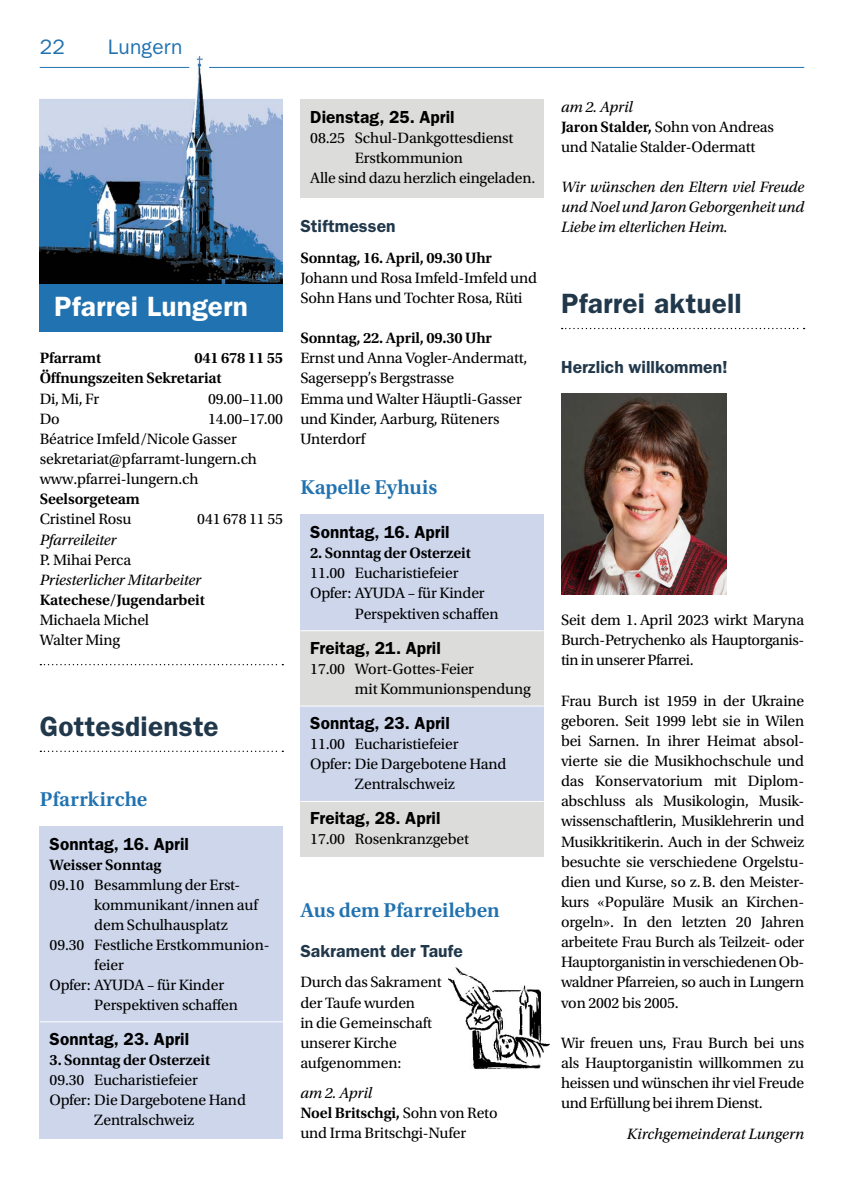
<style>
.page{position:relative;width:844px;height:1191px;background:#fff}
.page>*{position:absolute;margin:0;border:0;box-sizing:border-box;transform-origin:0 0}
.t1{font:600 28px "ITC Franklin Gothic Std";letter-spacing:.01em;color:#21384b}
.t2{font:600 28px "ITC Franklin Gothic Std";letter-spacing:.01em;color:#fff}
.t3{font:600 21px "Utopia Std";color:#2172b0}
.t4{font:21px "ITC Franklin Gothic Std";letter-spacing:.01em;color:#2172b0}
.t5{font:600 17.5px "ITC Franklin Gothic Std";letter-spacing:.005em;color:#000}
.t6{font:600 17.5px "ITC Franklin Gothic Std";letter-spacing:.005em;color:#21384b}
.t7{font:15.75px/20.1px "Utopia Std";letter-spacing:-.01em;color:#000}
.t8{font:600 15.75px/20.1px "Utopia Std";letter-spacing:-.01em;color:#000}
.t9{font:italic 15.75px/20.1px "Utopia Std";letter-spacing:-.01em;color:#000;text-align:justify}
.s1{font-style:italic}
.s2{font-weight:600}
</style>
<div class="page">
<img style="left:40px;top:57px;width:243px;height:228px">
<div style="left:40px;top:285px;width:243px;height:47px;background:#2172b0"></div>
<svg style="left:40px;top:664px;width:243px;height:1px"></svg>
<div style="left:300px;top:99px;width:243px;height:98px;background:#dcdcdb"></div>
<div style="left:300px;top:514px;width:243px;height:342px;background:#dcdcdb"></div>
<div style="left:40px;top:826px;width:243px;height:312px;background:#cdd6eb"></div>
<hr style="left:40px;top:1021px;width:243px;height:1px;background:#fff">
<svg style="left:40px;top:750px;width:243px;height:2px"></svg>
<hr style="left:40px;top:67px;width:149px;height:1px;background:#2172b0">
<hr style="left:209px;top:67px;width:595px;height:1px;background:#2172b0">
<svg style="left:561px;top:328px;width:243px;height:1px"></svg>
<div style="left:300px;top:514px;width:243px;height:117px;background:#cdd6eb"></div>
<div style="left:300px;top:706px;width:243px;height:95px;background:#cdd6eb"></div>
<hr style="left:300px;top:630px;width:243px;height:1px;background:#fff">
<hr style="left:300px;top:705px;width:243px;height:1px;background:#fff">
<hr style="left:300px;top:801px;width:243px;height:1px;background:#fff">
<img style="left:561px;top:393px;width:165px;height:202px">
<img style="left:448px;top:967px;width:101px;height:102px">
<h2 class="t4" style="left:40px;top:35px;width:27px">22</h2>
<h2 class="t4" style="left:108px;top:35px;width:76px">Lungern</h2>
<h1 class="t2" style="left:54px;top:290px;width:195px">Pfarrei Lungern</h1>
<p class="t8" style="left:40px;top:348px;width:63px">Pfarramt</p>
<p class="t8" style="left:40px;top:348px;width:245px;text-indent:155px">041 678 11 55<br>Öffnungszeiten Sekretariat</p>
<p class="t7" style="left:40px;top:389px;width:61px">Di, Mi, Fr</p>
<p class="t7" style="left:208px;top:389px;width:76px">09.00–11.00</p>
<p class="t7" style="left:40px;top:409px;width:21px">Do</p>
<p class="t7" style="left:40px;top:409px;width:245px;text-indent:168px">14.00–17.00<br>Béatrice Imfeld/Nicole Gasser sekretariat@pfarramt-lungern.ch www.pfarrei-lungern.ch</p>
<p class="t8" style="left:40px;top:489px;width:102px">Seelsorgeteam</p>
<p class="t7" style="left:40px;top:509px;width:93px">Cristinel Rosu</p>
<p class="t7" style="left:197px;top:509px;width:87px">041 678 11 55</p>
<p class="t9" style="left:40px;top:529px;width:78px">Pfarreileiter</p>
<p class="t7" style="left:40px;top:550px;width:93px">P. Mihai Perca</p>
<p class="t9" style="left:40px;top:570px;width:163px">Priesterlicher Mitarbeiter</p>
<p class="t8" style="left:40px;top:590px;width:167px">Katechese/Jugendarbeit</p>
<p class="t7" style="left:40px;top:610px;width:111px">Michaela Michel<br>Walter Ming</p>
<h1 class="t1" style="left:40px;top:709px;width:180px">Gottesdienste</h1>
<h2 class="t3" style="left:40px;top:787px;width:109px">Pfarrkirche</h2>
<p class="t5" style="left:50px;top:833px;width:141px">Sonntag, 16. April</p>
<p class="t8" style="left:50px;top:855px;width:113px">Weisser Sonntag</p>
<p class="t7" style="left:50px;top:875px;width:192px">09.10 Besammlung der Erst-</p>
<p class="t7" style="left:94px;top:895px;width:165px">kommunikant/innen auf</p>
<p class="t7" style="left:94px;top:915px;width:135px">dem Schulhausplatz</p>
<p class="t7" style="left:50px;top:935px;width:221px">09.30 Festliche Erstkommunion-</p>
<p class="t7" style="left:94px;top:955px;width:31px">feier</p>
<p class="t7" style="left:50px;top:975px;width:176px">Opfer: AYUDA – für Kinder</p>
<p class="t7" style="left:94px;top:995px;width:145px">Perspektiven schaffen</p>
<p class="t5" style="left:50px;top:1028px;width:141px">Sonntag, 23. April</p>
<p class="t8" style="left:50px;top:1049px;width:162px">3. Sonntag der Osterzeit</p>
<p class="t7" style="left:50px;top:1069px;width:150px">09.30 Eucharistiefeier</p>
<p class="t7" style="left:50px;top:1089px;width:198px">Opfer: Die Dargebotene Hand</p>
<p class="t7" style="left:94px;top:1109px;width:101px">Zentralschweiz</p>
<p class="t5" style="left:310px;top:107px;width:146px">Dienstag, 25. April</p>
<p class="t7" style="left:310px;top:128px;width:205px">08.25 Schul-Dankgottesdienst</p>
<p class="t7" style="left:355px;top:148px;width:110px">Erstkommunion</p>
<p class="t7" style="left:310px;top:168px;width:226px">Alle sind dazu herzlich eingeladen.</p>
<p class="t6" style="left:300px;top:216px;width:97px">Stiftmessen</p>
<p class="t8" style="left:300px;top:248px;width:193px">Sonntag, 16. April, 09.30 Uhr</p>
<p class="t7" style="left:300px;top:268px;width:238px">Johann und Rosa Imfeld-Imfeld und<br>Sohn Hans und Tochter Rosa, Rüti</p>
<p class="t8" style="left:300px;top:328px;width:193px">Sonntag, 22. April, 09.30 Uhr</p>
<p class="t7" style="left:300px;top:348px;width:228px">Ernst und Anna Vogler-Andermatt,<br>Sagersepp’s Bergstrasse<br>Emma und Walter Häuptli-Gasser und Kinder, Aarburg, Rüteners<br>Unterdorf</p>
<h2 class="t3" style="left:300px;top:475px;width:138px">Kapelle Eyhuis</h2>
<p class="t5" style="left:310px;top:521px;width:141px">Sonntag, 16. April</p>
<p class="t8" style="left:310px;top:543px;width:162px">2. Sonntag der Osterzeit</p>
<p class="t7" style="left:310px;top:563px;width:150px">11.00 Eucharistiefeier</p>
<p class="t7" style="left:310px;top:583px;width:176px">Opfer: AYUDA – für Kinder</p>
<p class="t7" style="left:355px;top:603px;width:145px">Perspektiven schaffen</p>
<p class="t5" style="left:310px;top:637px;width:132px">Freitag, 21. April</p>
<p class="t7" style="left:355px;top:659px;width:177px;text-indent:-45px">17.00 Wort-Gottes-Feier<br>mit Kommunionspendung</p>
<p class="t5" style="left:310px;top:712px;width:141px">Sonntag, 23. April</p>
<p class="t7" style="left:310px;top:734px;width:150px">11.00 Eucharistiefeier</p>
<p class="t7" style="left:310px;top:754px;width:198px">Opfer: Die Dargebotene Hand</p>
<p class="t7" style="left:355px;top:774px;width:101px">Zentralschweiz</p>
<p class="t5" style="left:310px;top:808px;width:132px">Freitag, 28. April</p>
<p class="t7" style="left:310px;top:829px;width:160px">17.00 Rosenkranzgebet</p>
<h2 class="t3" style="left:300px;top:898px;width:201px">Aus dem Pfarreileben</h2>
<p class="t6" style="left:300px;top:941px;width:164px">Sakrament der Taufe</p>
<p class="t7" style="left:300px;top:972px;width:143px">Durch das Sakrament der Taufe wurden<br>in die Gemeinschaft unserer Kirche aufgenommen:</p>
<p class="t7" style="left:300px;top:1083px;width:199px"><span class="s1">am 2. April<br></span><span class="s2">Noel Britschgi,</span> Sohn von Reto und Irma Britschgi-Nufer</p>
<p class="t7" style="left:561px;top:97px;width:214px"><span class="s1">am 2. April<br></span><span class="s2">Jaron Stalder,</span> Sohn von Andreas und Natalie Stalder-Odermatt</p>
<p class="t9" style="left:561px;top:177px;width:245px">Wir wünschen den Eltern viel Freude und Noel und Jaron Geborgenheit und Liebe im elterlichen Heim.</p>
<h1 class="t1" style="left:561px;top:287px;width:182px">Pfarrei aktuell</h1>
<p class="t6" style="left:561px;top:357px;width:168px">Herzlich willkommen!</p>
<p class="t7" style="left:561px;top:610px;width:245px;text-align:justify">Seit dem 1. April 2023 wirkt Maryna Burch-Petrychenko als Hauptorganis&shy;tin in unserer Pfarrei.</p>
<p class="t7" style="left:561px;top:690px;width:245px;text-align:justify">Frau Burch ist 1959 in der Ukraine geboren. Seit 1999 lebt sie in Wilen bei Sarnen. In ihrer Heimat absol&shy;vierte sie die Musikhochschule und das Konservatorium mit Diplom&shy;abschluss als Musikologin, Musik&shy;wissenschaftlerin, Musiklehrerin und Musikkritikerin. Auch in der Schweiz besuchte sie verschiedene Orgelstu&shy;dien und Kurse, so z.B. den Meister&shy;kurs «Populäre Musik an Kirchen&shy;orgeln». In den letzten 20 Jahren arbeitete Frau Burch als Teilzeit- oder Hauptorganistin in verschiedenen Ob&shy;waldner Pfarreien, so auch in Lungern von 2002 bis 2005.</p>
<p class="t7" style="left:561px;top:1033px;width:245px;text-align:justify">Wir freuen uns, Frau Burch bei uns als Hauptorganistin willkommen zu heissen und wünschen ihr viel Freude und Erfüllung bei ihrem Dienst.</p>
<p class="t9" style="left:626px;top:1123px;width:179px">Kirchgemeinderat Lungern</p>
</div>
